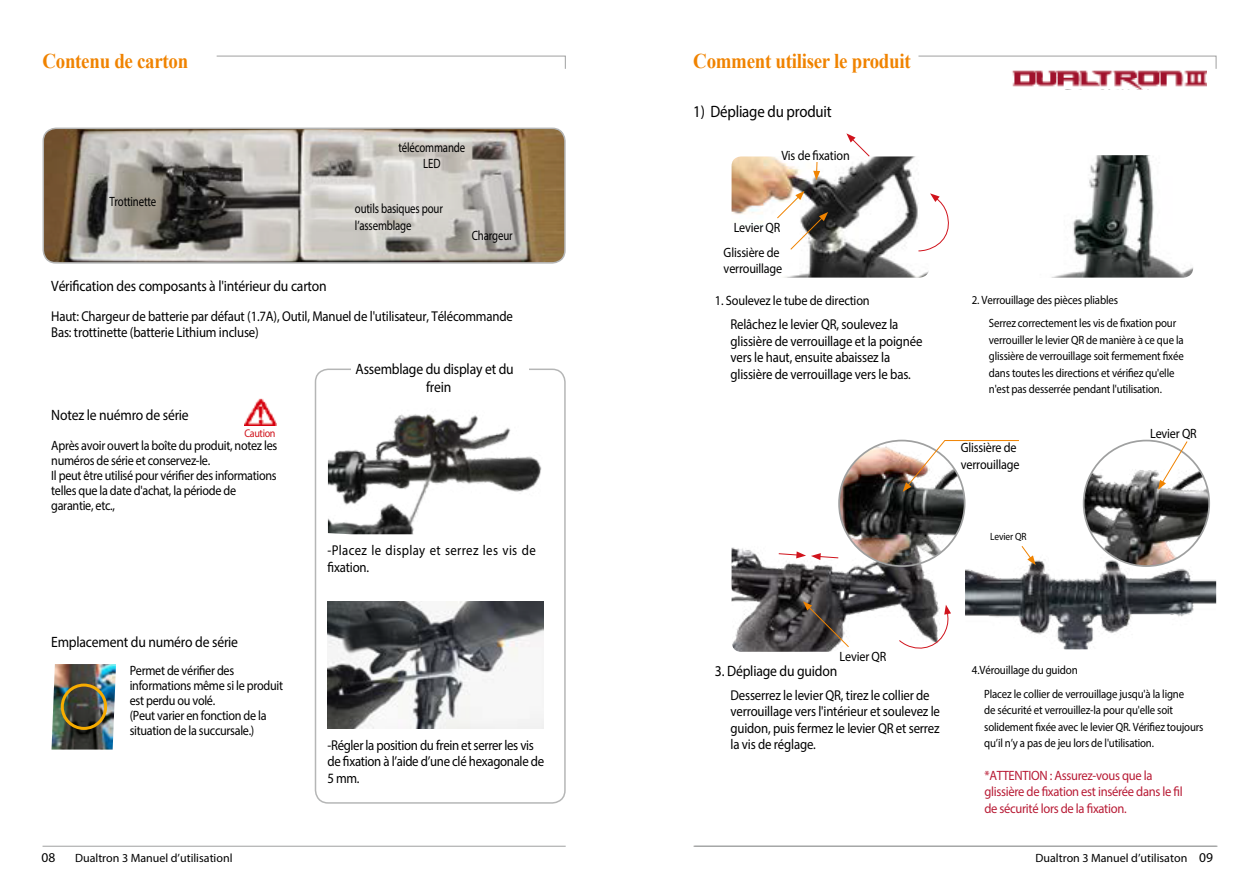
<style>
.page{position:relative;width:1259px;height:893px;background:#fff}
.page>*{position:absolute;margin:0;border:0;box-sizing:border-box;transform-origin:0 0}
.t1{font:700 21px "Times New Roman";letter-spacing:-.015em;color:#f08300;scale:.9 1}
.t2{font:16.5px "Dinbol";letter-spacing:-.015em;color:#000;scale:.9 1}
.t3{font:15px/18px "Dinmed";letter-spacing:-.015em;color:#000;text-align:center;scale:.91 1}
.t4{font:14.25px/16.5px "Dinlig";letter-spacing:-.015em;color:#000;scale:.9 1}
.t5{font:14.25px/16.5px "Dinlig";letter-spacing:.025em;color:#000;scale:.9 1}
.t6{font:13.5px/15px "Dinlig";letter-spacing:-.025em;color:#000;scale:.9 1}
.t7{font:13.5px/16.5px "Dinlig";letter-spacing:-.025em;color:#b81b35;scale:.93 1}
.t8{font:13.5px/16.5px "Dinlig";letter-spacing:-.025em;color:#000;scale:.8 1}
.t9{font:13.5px "Dinmed";letter-spacing:-.015em;color:#000;scale:.91 1}
.t10{font:13.5px "Apple Gothic";color:#000}
.t11{font:12px/16.5px "Dinlig";letter-spacing:-.015em;color:#000;scale:.9 1}
.t12{font:12px "Apple Gothic";color:#000}
.t13{font:12px "Dinmed";letter-spacing:-.015em;color:#000;scale:.91 1}
.t14{font:11.25px "Dinmed";letter-spacing:-.035em;color:#d0131c;scale:.9 1}
.t15{font:10.5px "Dinlig";letter-spacing:-.015em;color:#000;scale:.9 1}
.s1{font-size:13.5px}
</style>
<div class="page">
<hr style="left:43px;top:846px;width:523px;height:1px;background:#9fa0a0">
<hr style="left:694px;top:846px;width:523px;height:1px;background:#9fa0a0">
<hr style="left:693px;top:846px;width:523px;height:1px;background:#9fa0a0">
<img style="left:1012px;top:70px;width:195px;height:19px">
<div style="left:315px;top:369px;width:251px;height:435px;border:2px solid #b5b6b6;border-radius:13px"></div>
<div style="left:351px;top:364px;width:178px;height:25px;background:#fff"></div>
<img style="left:328px;top:414px;width:214px;height:120px">
<img style="left:328px;top:601px;width:215px;height:127px">
<svg style="left:216px;top:55px;width:350px;height:14px"></svg>
<svg style="left:918px;top:55px;width:298px;height:14px"></svg>
<img style="left:43px;top:128px;width:520px;height:135px">
<div style="left:43px;top:128px;width:523px;height:136px;border:2px solid #b5b6b6;border-radius:13px"></div>
<img style="left:52px;top:664px;width:64px;height:86px">
<div style="left:61px;top:684px;width:46px;height:46px;border:3px solid #f7ac00;border-radius:50%"></div>
<img style="left:245px;top:398px;width:32px;height:28px">
<img style="left:965px;top:559px;width:251px;height:90px">
<svg style="left:1021px;top:546px;width:14px;height:19px"></svg>
<img style="left:731px;top:525px;width:209px;height:127px">
<svg style="left:803px;top:601px;width:46px;height:47px;background:#5b5450"></svg>
<img style="left:731px;top:156px;width:198px;height:122px">
<svg style="left:846px;top:133px;width:24px;height:24px"></svg>
<svg style="left:776px;top:191px;width:52px;height:59px"></svg>
<svg style="left:813px;top:162px;width:7px;height:18px"></svg>
<svg style="left:917px;top:193px;width:32px;height:59px"></svg>
<img style="left:1051px;top:155px;width:142px;height:123px">
<svg style="left:778px;top:551px;width:61px;height:9px"></svg>
<img style="left:839px;top:441px;width:125px;height:125px;border-radius:63px">
<img style="left:1083px;top:445px;width:126px;height:121px">
<svg style="left:898px;top:605px;width:53px;height:47px"></svg>
<svg style="left:1158px;top:440px;width:30px;height:50px"></svg>
<svg style="left:902px;top:440px;width:117px;height:52px"></svg>
<h1 class="t1" style="left:43px;top:50px;width:163px">Contenu de carton</h1>
<h1 class="t1" style="left:693px;top:50px;width:243px">Comment utiliser le produit</h1>
<p class="t8" style="left:109px;top:193px;width:60px">Trottinette</p>
<p class="t8" style="left:398px;top:139px;width:85px;text-align:center">télécommande<br>LED</p>
<p class="t8" style="left:355px;top:200px;width:111px">outils basiques pour l’assemblage</p>
<p class="t8" style="left:472px;top:227px;width:53px">Chargeur</p>
<p class="t3" style="left:51px;top:277px;width:304px">Vérification des composants à l'intérieur du carton</p>
<p class="t4" style="left:51px;top:308px;width:514px">Haut: Chargeur de batterie par défaut (1.7A), Outil, Manuel de l'utilisateur, Télécommande<br>Bas: trottinette (batterie Lithium incluse)</p>
<p class="t3" style="left:51px;top:406px;width:153px">Notez le nuémro de série</p>
<p class="t6" style="left:51px;top:438px;width:253px">Après avoir ouvert la boîte du produit, notez les numéros de série et conservez-le.<br>Il peut être utilisé pour vérifier des informations telles que la date d'achat, la période de garantie, etc.,</p>
<p class="t14" style="left:244px;top:426px;width:36px">Caution</p>
<p class="t3" style="left:51px;top:633px;width:207px">Emplacement du numéro de série</p>
<p class="t6" style="left:130px;top:663px;width:172px">Permet de vérifier des informations même si le produit est perdu ou volé.<br>(Peut varier en fonction de la situation de la succursale.)</p>
<p class="t3" style="left:355px;top:360px;width:175px">Assemblage du display et du frein</p>
<p class="t5" style="left:327px;top:542px;width:233px">-Placez le display et serrez les vis de fixation.</p>
<p class="t4" style="left:327px;top:736px;width:242px">-Régler la position du frein et serrer les vis de fixation à l’aide d’une clé hexagonale de<br>5 mm.</p>
<p class="t2" style="left:693px;top:101px;width:155px">1) Dépliage du produit</p>
<p class="t6" style="left:781px;top:148px;width:77px">Vis de fixation</p>
<p class="t6" style="left:733px;top:220px;width:53px">Levier QR</p>
<p class="t6" style="left:723px;top:244px;width:67px;line-height:16.5px">Glissière de verrouillage</p>
<p class="t9" style="left:715px;top:293px;width:172px">1. Soulevez le tube de direction</p>
<p class="t13" style="left:972px;top:292px;width:162px">2. Verrouillage des pièces pliables</p>
<p class="t4" style="left:730px;top:316px;width:215px">Relâchez le levier QR, soulevez la glissière de verrouillage et la poignée vers le haut, ensuite abaissez la glissière de verrouillage vers le bas.</p>
<p class="t11" style="left:989px;top:315px;width:218px">Serrez correctement les vis de fixation pour verrouiller le levier QR de manière à ce que la glissière de verrouillage soit fermement fixée dans toutes les directions et vérifiez qu'elle n'est pas desserrée pendant l'utilisation.</p>
<p class="t6" style="left:961px;top:439px;width:67px;line-height:16.5px">Glissière de verrouillage</p>
<p class="t15" style="left:990px;top:530px;width:42px">Levier QR</p>
<p class="t6" style="left:1150px;top:426px;width:53px">Levier QR</p>
<p class="t6" style="left:839px;top:649px;width:53px">Levier QR</p>
<p class="t3" style="left:715px;top:662px;width:136px">3. Dépliage du guidon</p>
<p class="t13" style="left:972px;top:662px;width:118px">4.Vérouillage du guidon</p>
<p class="t4" style="left:730px;top:687px;width:234px">Desserrez le levier QR, tirez le collier de verrouillage vers l'intérieur et soulevez le guidon, puis fermez le levier QR et serrez la vis de réglage.</p>
<p class="t11" style="left:984px;top:685px;width:245px">Placez le collier de verrouillage jusqu'à la ligne<br>de sécurité et verrouillez-la pour qu'elle soit solidement fixée avec le levier QR. Vérifiez toujours qu’il n’y a pas de jeu lors de l'utilisation.</p>
<p class="t7" style="left:984px;top:767px;width:215px">*ATTENTION : Assurez-vous que la glissière de fixation est insérée dans le fil de sécurité lors de la fixation.</p>
<p class="t10" style="left:41px;top:849px;width:15px">08</p>
<p class="t12" style="left:75px;top:850px;width:159px">Dualtron 3 Manuel d’utilisationl</p>
<p class="t12" style="left:1035px;top:850px;width:179px">Dualtron 3 Manuel d’utilisaton <span class="s1">09</span></p>
</div>
